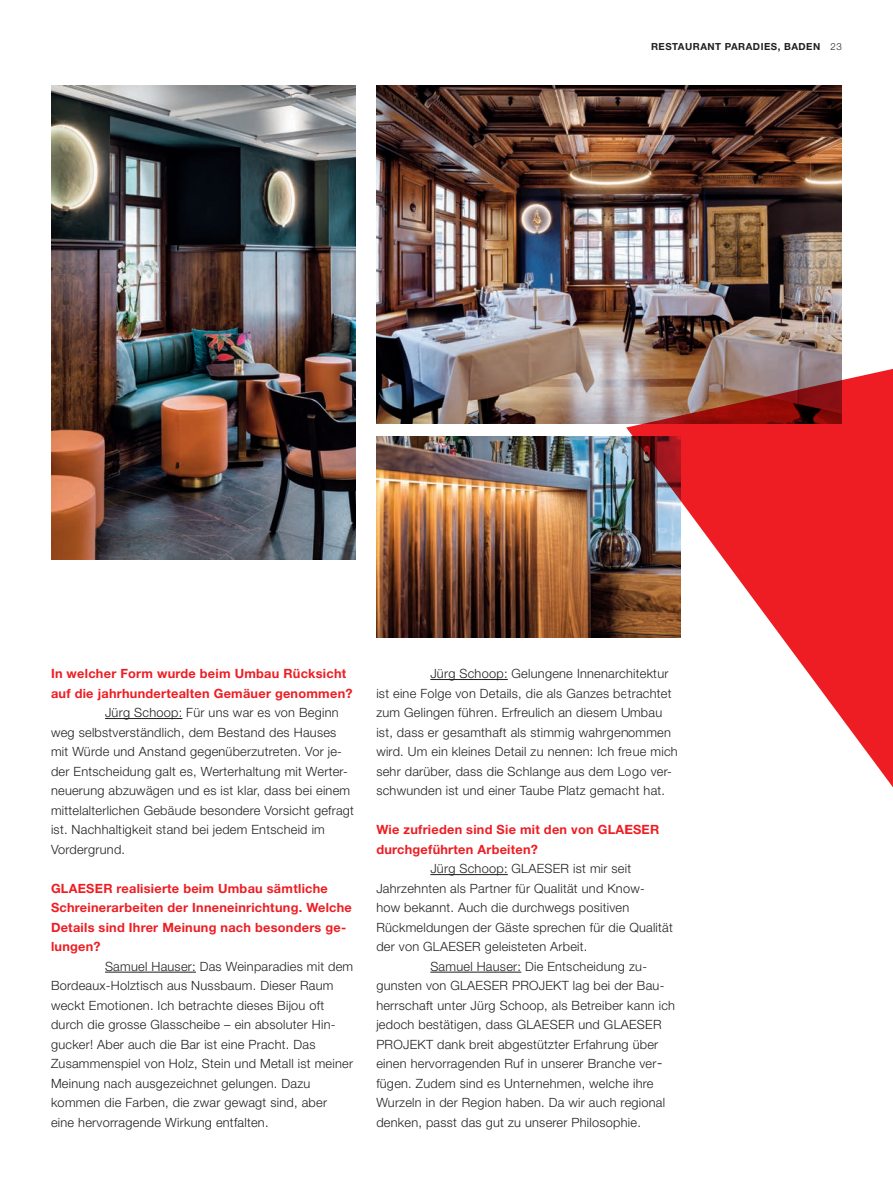
<style>
.page{position:relative;width:893px;height:1191px;background:#fff}
.page>*{position:absolute;margin:0;border:0;box-sizing:border-box;transform-origin:0 0}
.t1{font:300 12.75px/19.5px "Helvetica Neue LT Std";letter-spacing:.02em;color:#231f20}
.t2{font:700 12.75px/19.5px "Helvetica Neue LT Std";letter-spacing:.02em;color:#ee1d23}
.t3{font:700 9.75px "Helvetica Neue LT Std";letter-spacing:.05em;color:#231f20}
.s1{font-weight:300}
.s2{font-size:15.75px}
</style>
<div class="page">
<img style="left:376px;top:85px;width:466px;height:339px">
<img style="left:376px;top:437px;width:250px;height:200px">
<img style="left:51px;top:85px;width:304px;height:474px">
<hr style="left:105px;top:718px;width:77px;height:1px;background:#231f20">
<hr style="left:105px;top:971px;width:91px;height:1px;background:#231f20">
<hr style="left:430px;top:679px;width:78px;height:1px;background:#231f20">
<hr style="left:430px;top:874px;width:78px;height:1px;background:#231f20">
<hr style="left:430px;top:971px;width:91px;height:1px;background:#231f20">
<img style="left:626px;top:227px;width:267px;height:560px">
<p class="t3" style="left:651px;top:40px;width:192px">RESTAURANT PARADIES, BADEN <span class="s1">23</span></p>
<p class="t2" style="left:51px;top:663px;width:303px">In welcher Form wurde beim Umbau Rücksicht auf die jahrhundertealten Gemäuer genommen?</p>
<p class="t1" style="left:51px;top:702px;width:305px;text-indent:54px">Jürg Schoop: Für uns war es von Beginn weg selbstverständlich, dem Bestand des Hauses mit Würde und Anstand gegenüberzutreten. Vor je&shy;der Entscheidung galt es, Werterhaltung mit Werter&shy;neuerung abzuwägen und es ist klar, dass bei einem mittelalterlichen Gebäude besondere Vorsicht gefragt ist. Nachhaltigkeit stand bei jedem Entscheid im Vordergrund.</p>
<p class="t2" style="left:51px;top:878px;width:302px">GLAESER realisierte beim Umbau sämtliche Schreinerarbeiten der Inneneinrichtung. Welche Details sind Ihrer Meinung nach besonders ge&shy;lungen?</p>
<p class="t1" style="left:51px;top:956px;width:304px;text-indent:54px">Samuel Hauser: Das Weinparadies mit dem Bordeaux-Holztisch aus Nussbaum. Dieser Raum weckt Emotionen. Ich betrachte dieses Bijou oft durch die grosse Glasscheibe – ein absoluter Hin&shy;gucker! Aber auch die Bar ist eine Pracht. Das Zusammenspiel von Holz, Stein und Metall ist meiner Meinung nach ausgezeichnet gelungen. Dazu kommen die Farben, die zwar gewagt sind, aber eine hervorragende Wirkung entfalten.</p>
<p class="t1" style="left:376px;top:663px;width:303px;text-indent:54px">Jürg Schoop: Gelungene Innenarchitektur ist eine Folge von Details, die als Ganzes betrachtet zum Gelingen führen. Erfreulich an diesem Umbau ist, dass er gesamthaft als stimmig wahrgenommen wird. Um ein kleines Detail zu nennen: Ich freue mich sehr darüber, dass die Schlange aus dem Logo ver&shy;schwunden ist und einer Taube Platz gemacht hat.</p>
<p class="t2" style="left:376px;top:819px;width:284px">Wie zufrieden sind Sie mit den von GLAESER durchgeführten Arbeiten?</p>
<p class="t1" style="left:430px;top:858px;width:202px">Jürg Schoop: GLAESER ist mir seit</p>
<p class="t1" style="left:376px;top:878px;width:270px">Jahrzehnten als Partner für Qualität und Know-</p>
<p class="t1" style="left:376px;top:897px;width:254px">how bekannt. Auch die durchwegs positiven</p>
<p class="t1" style="left:376px;top:917px;width:298px">Rückmeldungen der Gäste sprechen für die Qualität</p>
<p class="t1" style="left:376px;top:936px;width:213px">der von GLAESER geleisteten Arbeit.</p>
<p class="t1" style="left:430px;top:956px;width:218px">Samuel Hauser: Die Entscheidung zu-</p>
<p class="t1" style="left:376px;top:975px;width:290px">gunsten von GLAESER PROJEKT lag bei der Bau-</p>
<p class="t1" style="left:376px;top:995px;width:300px">herrschaft unter Jürg Schoop, als Betreiber kann ich</p>
<p class="t1" style="left:376px;top:1014px;width:287px">jedoch bestätigen, dass GLAESER und GLAESER</p>
<p class="t1" style="left:376px;top:1034px;width:283px">PROJEKT dank breit abgestützter Erfahrung über</p>
<p class="t1" style="left:376px;top:1053px;width:286px">einen hervorragenden Ruf in unserer Branche ver<span class="s2">-</span></p>
<p class="t1" style="left:376px;top:1073px;width:279px">fügen. Zudem sind es Unternehmen, welche ihre</p>
<p class="t1" style="left:376px;top:1092px;width:290px">Wurzeln in der Region haben. Da wir auch regional</p>
<p class="t1" style="left:376px;top:1112px;width:266px">denken, passt das gut zu unserer Philosophie.</p>
</div>
